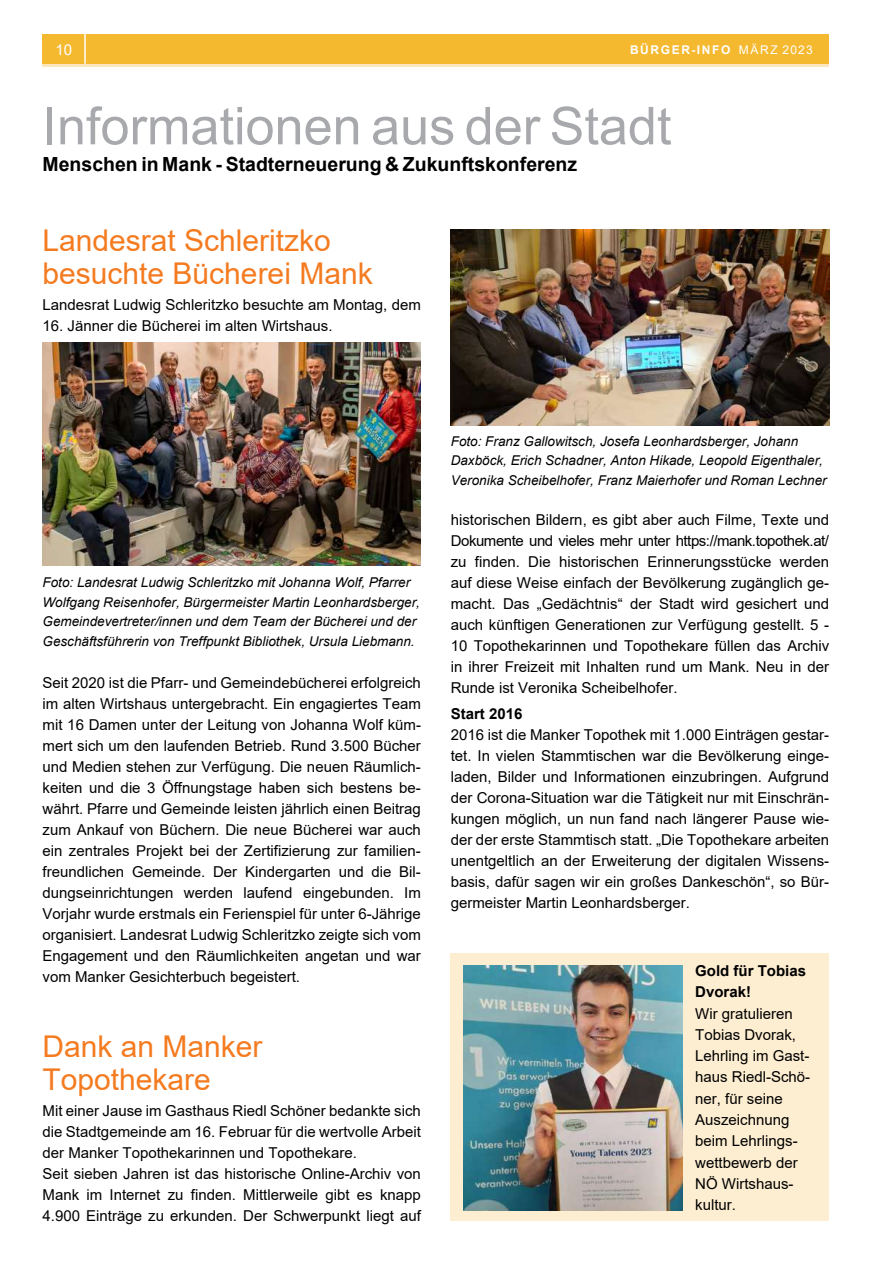
<style>
.page{position:relative;width:893px;height:1263px;background:#fff}
.page>*{position:absolute;margin:0;border:0;box-sizing:border-box;transform-origin:0 0}
.t1{font:52.2px "Arial";color:#a7a9ac}
.t2{font:30px/33px "Arial";color:#f47b20}
.t3{font:700 19.5px "Arial";color:#000}
.t4{font:15px/21px "Arial";color:#000;text-align:justify}
.t5{font:700 15px/21px "Arial";color:#000}
.t6{font:15px "Arial";color:#fff}
.t7{font:italic 13.5px/19.5px "Arial";color:#000}
.t8{font:700 12px "Arial";letter-spacing:.135em;color:#fff}
.s1{font-weight:400}
</style>
<div class="page">
<div style="left:451px;top:952px;width:378px;height:268px;background:#fdedd1"></div>
<img style="left:43px;top:342px;width:378px;height:224px">
<img style="left:451px;top:230px;width:378px;height:196px">
<div style="left:43px;top:34px;width:786px;height:30px;background:#f5b930"></div>
<hr style="left:43px;top:64px;width:786px;height:2px;background:#fce6be">
<hr style="left:84px;top:34px;width:2px;height:30px;background:#fff">
<img style="left:463px;top:965px;width:219px;height:246px">
<p class="t6" style="left:55px;top:44px;width:18px">10</p>
<p class="t8" style="left:630px;top:45px;width:184px">BÜRGER-INFO <span class="s1">MÄRZ 2023</span></p>
<h1 class="t1" style="left:43px;top:106px;width:630px">Informationen aus der Stadt</h1>
<h3 class="t3" style="left:43px;top:157px;width:536px">Menschen in Mank - Stadterneuerung &amp; Zukunftskonferenz</h3>
<h2 class="t2" style="left:43px;top:227px;width:332px">Landesrat Schleritzko besuchte Bücherei Mank</h2>
<p class="t4" style="left:43px;top:295px;width:380px">Landesrat Ludwig Schleritzko besuchte am Montag, dem</p>
<p class="t4" style="left:43px;top:316px;width:292px">16. Jänner die Bücherei im alten Wirtshaus.</p>
<p class="t7" style="left:43px;top:574px;width:379px">Foto: Landesrat Ludwig Schleritzko mit Johanna Wolf, Pfarrer Wolfgang Reisenhofer, Bürgermeister Martin Leonhardsberger, Gemeindevertreter/innen und dem Team der Bücherei und der Geschäftsführerin von Treffpunkt Bibliothek, Ursula Liebmann.</p>
<p class="t4" style="left:43px;top:673px;width:380px">Seit 2020 ist die Pfarr- und Gemeindebücherei erfolgreich im alten Wirtshaus untergebracht. Ein engagiertes Team mit 16 Damen unter der Leitung von Johanna Wolf küm&shy;mert sich um den laufenden Betrieb. Rund 3.500 Bücher und Medien stehen zur Verfügung. Die neuen Räumlich&shy;keiten und die 3 Öffnungstage haben sich bestens be&shy;währt. Pfarre und Gemeinde leisten jährlich einen Beitrag zum Ankauf von Büchern. Die neue Bücherei war auch ein zentrales Projekt bei der Zertifizierung zur familien&shy;freundlichen Gemeinde. Der Kindergarten und die Bil&shy;dungseinrichtungen werden laufend eingebunden. Im Vorjahr wurde erstmals ein Ferienspiel für unter 6-Jährige organisiert. Landesrat Ludwig Schleritzko zeigte sich vom Engagement und den Räumlichkeiten angetan und war vom Manker Gesichterbuch begeistert.</p>
<h2 class="t2" style="left:43px;top:1033px;width:222px">Dank an Manker<br>Topothekare</h2>
<p class="t4" style="left:43px;top:1101px;width:380px;text-align:left">Mit einer Jause im Gasthaus Riedl Schöner bedankte sich die Stadtgemeinde am 16. Februar für die wertvolle Arbeit der Manker Topothekarinnen und Topothekare.<br>Seit sieben Jahren ist das historische Online-Archiv von Mank im Internet zu finden. Mittlerweile gibt es knapp 4.900 Einträge zu erkunden. Der Schwerpunkt liegt auf</p>
<p class="t7" style="left:451px;top:432px;width:377px">Foto: Franz Gallowitsch, Josefa Leonhardsberger, Johann<br>Daxböck, Erich Schadner, Anton Hikade, Leopold Eigenthaler,<br>Veronika Scheibelhofer, Franz Maierhofer und Roman Lechner</p>
<p class="t4" style="left:451px;top:511px;width:380px">historischen Bildern, es gibt aber auch Filme, Texte und Dokumente und vieles mehr unter https://mank.topothek.at/ zu finden. Die historischen Erinnerungsstücke werden auf diese Weise einfach der Bevölkerung zugänglich ge&shy;macht. Das „Gedächtnis“ der Stadt wird gesichert und auch künftigen Generationen zur Verfügung gestellt. 5 - 10 Topothekarinnen und Topothekare füllen das Archiv in ihrer Freizeit mit Inhalten rund um Mank. Neu in der Runde ist Veronika Scheibelhofer.</p>
<p class="t5" style="left:451px;top:704px;width:73px">Start 2016</p>
<p class="t4" style="left:451px;top:725px;width:380px">2016 ist die Manker Topothek mit 1.000 Einträgen gestar&shy;tet. In vielen Stammtischen war die Bevölkerung einge&shy;laden, Bilder und Informationen einzubringen. Aufgrund der Corona-Situation war die Tätigkeit nur mit Einschrän&shy;kungen möglich, un nun fand nach längerer Pause wie&shy;der der erste Stammtisch statt. „Die Topothekare arbeiten unentgeltlich an der Erweiterung der digitalen Wissens&shy;basis, dafür sagen wir ein großes Dankeschön“, so Bür&shy;germeister Martin Leonhardsberger.</p>
<p class="t5" style="left:695px;top:962px;width:112px">Gold für Tobias<br>Dvorak!</p>
<p class="t4" style="left:695px;top:1004px;width:117px;text-align:left">Wir gratulieren<br>Tobias Dvorak,<br>Lehrling im Gast&shy;haus Riedl-Schö&shy;ner, für seine<br>Auszeichnung beim Lehrlings&shy;wettbewerb der<br>NÖ Wirtshaus&shy;kultur.</p>
</div>
